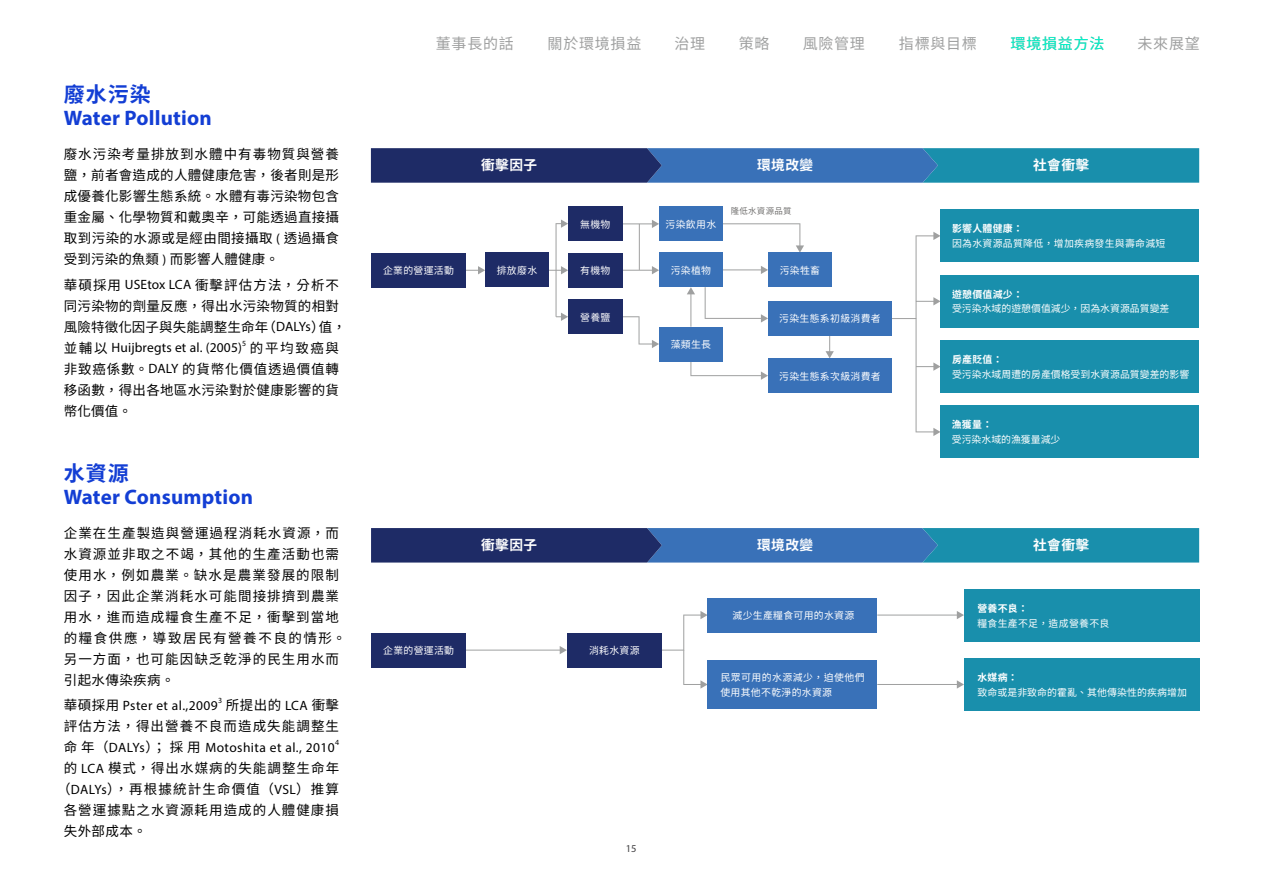
<style>
.page{position:relative;width:1263px;height:893px;background:#fff}
.page>*{position:absolute;margin:0;border:0;box-sizing:border-box;transform-origin:0 0}
.t1{font:700 21px "Myriad Pro";letter-spacing:.01em;color:#133ed4}
.t2{font:700 21px "Noto Sans CJ Ktc";letter-spacing:.05em;color:#133ed4}
.t3{font:15px "Noto Sans CJ Ktc";letter-spacing:.05em;color:#9fa0a0}
.t4{font:15px "Noto Sans CJ Ktc";letter-spacing:.05em;color:#00f5ca}
.t5{font:700 13.65px "Noto Sans CJ Ktc";letter-spacing:.03em;color:#fff}
.t6{font:13.5px/21px "Noto Sans CJ Ktc";letter-spacing:.08em;color:#000;text-align:justify}
.t7{font:13.5px/21px "Noto Sans CJ Ktc";letter-spacing:.02em;color:#000}
.t8{font:13.5px "Myriad Pro";letter-spacing:.03em;color:#000}
.t9{font:13.5px "Myriad Pro";letter-spacing:.01em;color:#000}
.t10{font:10.5px "Myriad Pro";color:#414042}
.t11{font:9.9px/14.7px "Noto Sans CJ Ktc";letter-spacing:.03em;color:#fff}
.t12{font:9.9px "Noto Sans CJ Ktc";color:#fff}
.t13{font:700 9.9px "Noto Sans CJ Ktc";letter-spacing:.03em;color:#fff}
.t14{font:9.9px "Noto Sans CJ Ktc";letter-spacing:.01em;color:#fff}
.t15{font:8.4px "Noto Sans CJ Ktc";letter-spacing:.03em;color:#727170}
.t16{font:7.8px "Myriad Pro";color:#000}
.s1{font-family:"Myriad Pro"}
.s2{font-family:"Noto Sans CJ Ktc"}
</style>
<div class="page">
<svg style="left:466px;top:646px;width:101px;height:8px"></svg>
<svg style="left:877px;top:611px;width:87px;height:8px"></svg>
<svg style="left:877px;top:680px;width:87px;height:9px"></svg>
<svg style="left:662px;top:611px;width:46px;height:78px"></svg>
<svg style="left:371px;top:528px;width:828px;height:35px;background:#286599"></svg>
<div style="left:371px;top:633px;width:95px;height:34px;background:#1e2b66"></div>
<div style="left:567px;top:633px;width:95px;height:34px;background:#1e2b66"></div>
<div style="left:708px;top:598px;width:169px;height:34px;background:#3971b8"></div>
<div style="left:708px;top:660px;width:169px;height:49px;background:#3971b8"></div>
<div style="left:964px;top:589px;width:235px;height:53px;background:#198fac"></div>
<div style="left:964px;top:658px;width:235px;height:53px;background:#198fac"></div>
<svg style="left:466px;top:266px;width:19px;height:8px"></svg>
<svg style="left:623px;top:220px;width:36px;height:8px"></svg>
<svg style="left:623px;top:266px;width:36px;height:8px"></svg>
<svg style="left:723px;top:266px;width:45px;height:8px"></svg>
<svg style="left:825px;top:336px;width:9px;height:22px"></svg>
<svg style="left:687px;top:287px;width:8px;height:40px"></svg>
<svg style="left:623px;top:316px;width:36px;height:32px"></svg>
<svg style="left:690px;top:361px;width:78px;height:19px"></svg>
<svg style="left:705px;top:287px;width:63px;height:36px"></svg>
<svg style="left:723px;top:223px;width:81px;height:30px"></svg>
<hr style="left:639px;top:224px;width:1px;height:46px;background:#9fa0a0">
<svg style="left:549px;top:219px;width:19px;height:102px"></svg>
<svg style="left:892px;top:232px;width:48px;height:204px"></svg>
<svg style="left:371px;top:148px;width:828px;height:35px;background:#286499"></svg>
<div style="left:371px;top:253px;width:95px;height:34px;background:#1e2b66"></div>
<div style="left:485px;top:253px;width:64px;height:34px;background:#1e2b66"></div>
<div style="left:659px;top:207px;width:64px;height:34px;background:#3971b8"></div>
<div style="left:659px;top:253px;width:64px;height:34px;background:#3971b8"></div>
<div style="left:659px;top:327px;width:64px;height:34px;background:#3971b8"></div>
<div style="left:568px;top:206px;width:55px;height:35px;background:#1e2b66"></div>
<div style="left:568px;top:253px;width:55px;height:34px;background:#1e2b66"></div>
<div style="left:568px;top:299px;width:55px;height:35px;background:#1e2b66"></div>
<div style="left:768px;top:253px;width:64px;height:34px;background:#3971b8"></div>
<div style="left:768px;top:301px;width:124px;height:35px;background:#3971b8"></div>
<div style="left:768px;top:358px;width:124px;height:35px;background:#3971b8"></div>
<div style="left:940px;top:210px;width:259px;height:52px;background:#198fac"></div>
<div style="left:940px;top:275px;width:259px;height:53px;background:#198fac"></div>
<div style="left:940px;top:340px;width:259px;height:53px;background:#198fac"></div>
<div style="left:940px;top:406px;width:259px;height:52px;background:#198fac"></div>
<h1 class="t2" style="left:64px;top:83px;width:89px">廢水污染</h1>
<h1 class="t1" style="left:64px;top:104px;width:150px">Water Pollution</h1>
<p class="t6" style="left:64px;top:144px;width:277px">廢水污染考量排放到水體中有毒物質與營養鹽，前者會造成的人體健康危害，後者則是形成優養化影響生態系統。水體有毒污染物包含重金屬、化學物質和戴奧辛，可能透過直接攝取到污染的水源或是經由間接攝取 <span class="s1">(</span> 透過攝食受到污染的魚類 <span class="s1">)</span> 而影響人體健康。</p>
<p class="t7" style="left:64px;top:274px;width:284px">華碩採用 <span class="s1">USEtox LCA</span> 衝擊評估方法，分析不同污染物的劑量反應，得出水污染物質的相對風險特徵化因子與失能調整生命年（<span class="s1">DALYs</span>）值，</p>
<p class="t9" style="left:64px;top:339px;width:180px"><span class="s2">並輔以</span> Huijbregts et al. (2005)</p>
<p class="t16" style="left:242px;top:338px;width:6px">5</p>
<p class="t6" style="left:64px;top:337px;width:277px;text-indent:186px">的平均致癌與非致癌係數。<span class="s1">DALY</span> 的貨幣化價值透過價值轉移函數，得出各地區水污染對於健康影響的貨幣化價值。</p>
<h1 class="t2" style="left:64px;top:461px;width:67px">水資源</h1>
<h1 class="t1" style="left:64px;top:483px;width:191px">Water Consumption</h1>
<p class="t6" style="left:64px;top:523px;width:284px;text-align:left">企業在生產製造與營運過程消耗水資源，而水資源並非取之不竭，其他的生產活動也需使用水，例如農業。缺水是農業發展的限制因子，因此企業消耗水可能間接排擠到農業用水，進而造成糧食生產不足，衝擊到當地的糧食供應，導致居民有營養不良的情形。另一方面，也可能因缺乏乾淨的民生用水而引起水傳染疾病。</p>
<p class="t8" style="left:64px;top:697px;width:155px"><span class="s2">華碩採用</span> Pster et al.,2009</p>
<p class="t16" style="left:218px;top:696px;width:6px">3</p>
<p class="t6" style="left:64px;top:695px;width:277px;text-align:right">所提出的 <span class="s1">LCA</span> 衝擊<br>評估方法，得出營養不良而造成失能調整生</p>
<p class="t8" style="left:64px;top:739px;width:272px"><span class="s2">命年（</span>DALYs<span class="s2">）；採用</span> Motoshita et al., 2010</p>
<p class="t16" style="left:335px;top:738px;width:6px">4</p>
<p class="t6" style="left:64px;top:758px;width:277px">的 <span class="s1">LCA</span> 模式，得出水媒病的失能調整生命年</p>
<p class="t6" style="left:57px;top:779px;width:284px">（<span class="s1">DALYs</span>），再根據統計生命價值（<span class="s1">VSL</span>）推算</p>
<p class="t6" style="left:64px;top:800px;width:277px">各營運據點之水資源耗用造成的人體健康損</p>
<p class="t6" style="left:64px;top:821px;width:85px">失外部成本。</p>
<p class="t3" style="left:436px;top:35px;width:79px">董事長的話</p>
<p class="t3" style="left:548px;top:35px;width:95px">關於環境損益</p>
<p class="t3" style="left:674px;top:35px;width:32px">治理</p>
<p class="t3" style="left:739px;top:35px;width:32px">策略</p>
<p class="t3" style="left:803px;top:35px;width:64px">風險管理</p>
<p class="t3" style="left:899px;top:35px;width:79px">指標與目標</p>
<p class="t3" style="left:1137px;top:35px;width:64px">未來展望</p>
<p class="t4" style="left:1011px;top:35px;width:95px">環境損益方法</p>
<p class="t5" style="left:481px;top:158px;width:58px">衝擊因子</p>
<p class="t5" style="left:757px;top:158px;width:58px">環境改變</p>
<p class="t5" style="left:1033px;top:158px;width:58px">社會衝擊</p>
<p class="t11" style="left:383px;top:263px;width:72px">企業的營運活動</p>
<p class="t11" style="left:497px;top:263px;width:42px">排放廢水</p>
<p class="t11" style="left:580px;top:217px;width:32px">無機物</p>
<p class="t11" style="left:580px;top:263px;width:32px">有機物</p>
<p class="t11" style="left:580px;top:310px;width:32px">營養鹽</p>
<p class="t11" style="left:666px;top:217px;width:52px">污染飲用水</p>
<p class="t11" style="left:671px;top:263px;width:42px">污染植物</p>
<p class="t11" style="left:671px;top:337px;width:42px">藻類生長</p>
<p class="t15" style="left:731px;top:206px;width:62px">隆低水資源品質</p>
<p class="t11" style="left:780px;top:263px;width:42px">污染牲畜</p>
<p class="t11" style="left:779px;top:312px;width:103px">污染生態系初級消費者</p>
<p class="t11" style="left:779px;top:369px;width:103px">污染生態系次級消費者</p>
<p class="t13" style="left:952px;top:223px;width:72px">影響人體健康：</p>
<p class="t11" style="left:952px;top:236px;width:215px">因為水資源品質降低，增加疾病發生與壽命減短</p>
<p class="t13" style="left:952px;top:288px;width:72px">遊憩價值減少：</p>
<p class="t12" style="left:952px;top:303px;width:219px">受污染水域的遊憩價值減少，因為水資源品質變差</p>
<p class="t13" style="left:952px;top:354px;width:52px">房產貶值：</p>
<p class="t12" style="left:952px;top:369px;width:239px">受污染水域周遭的房產價格受到水資源品質變差的影響</p>
<p class="t13" style="left:952px;top:419px;width:42px">漁獲量：</p>
<p class="t12" style="left:952px;top:434px;width:110px">受污染水域的漁獲量減少</p>
<p class="t11" style="left:383px;top:643px;width:72px">企業的營運活動</p>
<p class="t5" style="left:481px;top:538px;width:58px">衝擊因子</p>
<p class="t5" style="left:757px;top:538px;width:58px">環境改變</p>
<p class="t5" style="left:1033px;top:538px;width:58px">社會衝擊</p>
<p class="t11" style="left:589px;top:643px;width:52px">消耗水資源</p>
<p class="t11" style="left:732px;top:608px;width:123px">滅少生產糧食可用的水資源</p>
<p class="t11" style="left:720px;top:670px;width:146px">民眾可用的水源減少，迫使他們使用其他不乾淨的水資源</p>
<p class="t13" style="left:977px;top:603px;width:52px">營養不良：</p>
<p class="t11" style="left:977px;top:616px;width:133px">糧食生產不足，造成營養不良</p>
<p class="t13" style="left:977px;top:672px;width:42px">水媒病：</p>
<p class="t14" style="left:977px;top:686px;width:211px">致命或是非致命的霍亂、其他傳染性的疾病增加</p>
<p class="t10" style="left:626px;top:842px;width:12px">15</p>
</div>
